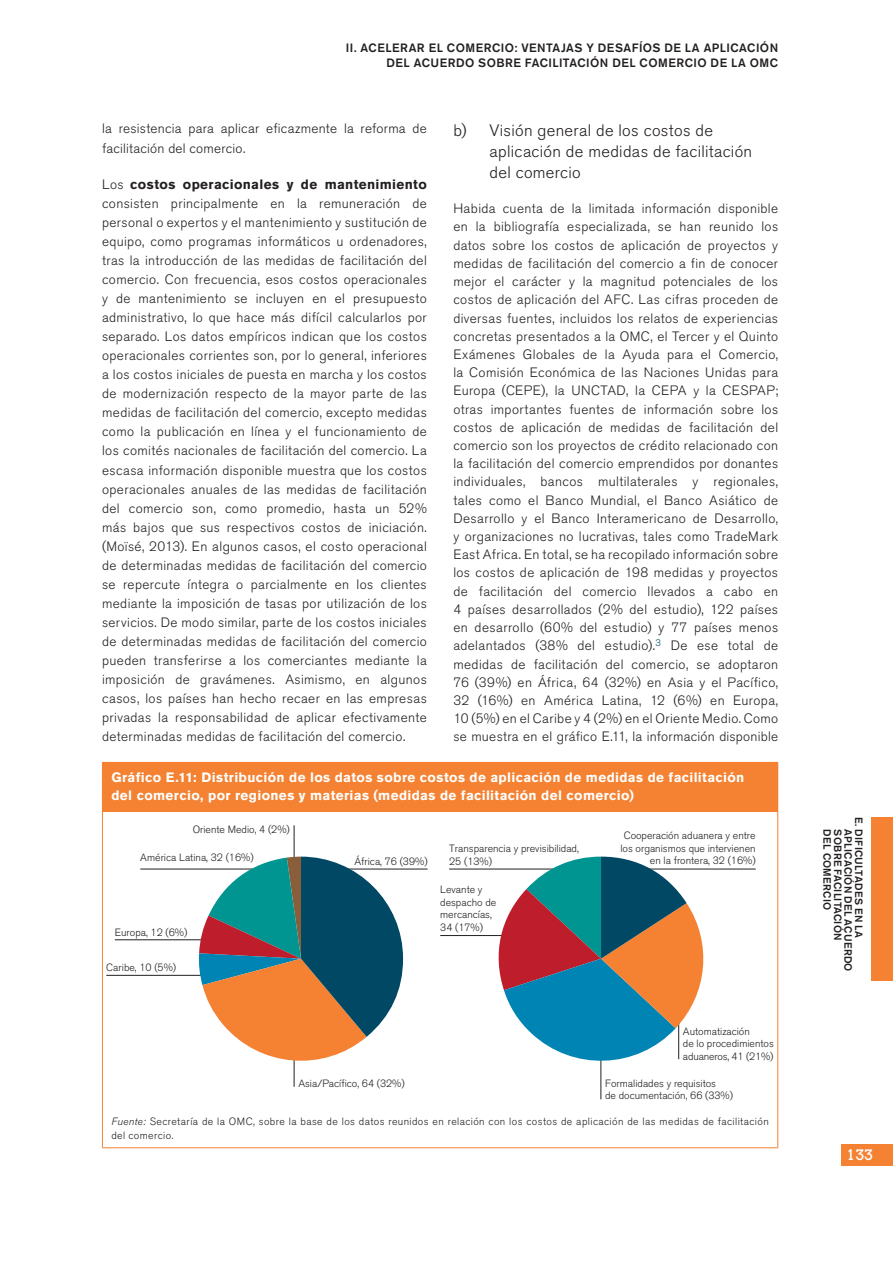
<style>
.page{position:relative;width:893px;height:1263px;background:#fff}
.page>*{position:absolute;margin:0;border:0;box-sizing:border-box;transform-origin:0 0}
.Heading_2{font:300 16.5px/21.1px "Akzidenz Grotesk BE";letter-spacing:.02em;color:#231f20}
.t1{font:15px "Calvert MT Std";color:#fff}
.Texte_courant{font:300 13.5px/19px "Akzidenz Grotesk BE";letter-spacing:.02em;color:#231f20;text-align:justify}
.Titres_Figure_Tablea{font:700 13.5px/18px "Akzidenz Grotesk BE";letter-spacing:.025em;color:#fff}
.t2{font:500 12px/15px "Akzidenz Grotesk BE";letter-spacing:.04em;color:#231f20;text-align:right}
.Sources{font:300 10.5px/12.6px "Akzidenz Grotesk BE";color:#231f20}
.Sources-2{font:300 10.5px/13.5px "Akzidenz Grotesk BE";letter-spacing:.04em;color:#231f20}
.t3{font:500 10.5px "Akzidenz Grotesk BE";letter-spacing:.025em;color:#231f20}
.s1{font-weight:700}
.s2{font-style:italic}
</style>
<div class="page">
<div style="left:842px;top:1144px;width:51px;height:21px;background:#f48232"></div>
<div style="left:872px;top:817px;width:21px;height:164px;background:#f48232"></div>
<div style="left:102px;top:762px;width:676px;height:49px;background:#f48232"></div>
<hr style="left:102px;top:811px;width:676px;height:1px;background:#f48232">
<hr style="left:102px;top:812px;width:1px;height:305px;background:#f48232">
<hr style="left:777px;top:812px;width:1px;height:305px;background:#f48232">
<hr style="left:102px;top:1117px;width:1px;height:30px;background:#f48232">
<hr style="left:777px;top:1117px;width:1px;height:30px;background:#f48232">
<hr style="left:102px;top:1147px;width:676px;height:1px;background:#f48232">
<hr style="left:294px;top:1054px;width:1px;height:33px;background:#231f20">
<hr style="left:600px;top:1054px;width:1px;height:45px;background:#231f20">
<hr style="left:294px;top:825px;width:1px;height:33px;background:#231f20">
<hr style="left:338px;top:869px;width:90px;height:1px;background:#231f20">
<hr style="left:618px;top:869px;width:138px;height:1px;background:#231f20">
<hr style="left:140px;top:869px;width:129px;height:1px;background:#231f20">
<hr style="left:449px;top:869px;width:129px;height:1px;background:#231f20">
<hr style="left:115px;top:939px;width:128px;height:1px;background:#231f20">
<hr style="left:106px;top:975px;width:108px;height:1px;background:#231f20">
<hr style="left:440px;top:935px;width:107px;height:1px;background:#231f20">
<svg style="left:198px;top:857px;width:205px;height:216px"></svg>
<svg style="left:492px;top:857px;width:220px;height:215px"></svg>
<p class="t2" style="left:346px;top:40px;width:434px">II. ACELERAR EL COMERCIO: VENTAJAS Y DESAFÍOS DE LA APLICACIÓN<br>DEL ACUERDO SOBRE FACILITACIÓN DEL COMERCIO DE LA OMC</p>
<p class="Heading_2" style="left:489px;top:120px;width:264px;text-indent:-36px">b) Visión general de los costos de aplicación de medidas de facilitación del comercio</p>
<p class="Texte_courant" style="left:453px;top:200px;width:326px;line-height:18.1px">Habida cuenta de la limitada información disponible en la bibliografía especializada, se han reunido los datos sobre los costos de aplicación de proyectos y medidas de facilitación del comercio a fin de conocer mejor el carácter y la magnitud potenciales de los costos de aplicación del AFC. Las cifras proceden de diversas fuentes, incluidos los relatos de experiencias concretas presentados a la OMC, el Tercer y el Quinto Exámenes Globales de la Ayuda para el Comercio, la Comisión Económica de las Naciones Unidas para Europa (CEPE), la UNCTAD, la CEPA y la CESPAP; otras importantes fuentes de información sobre los costos de aplicación de medidas de facilitación del comercio son los proyectos de crédito relacionado con la facilitación del comercio emprendidos por donantes individuales, bancos multilaterales y regionales, tales como el Banco Mundial, el Banco Asiático de Desarrollo y el Banco Interamericano de Desarrollo, y organizaciones no lucrativas, tales como TradeMark East Africa. En total, se ha recopilado información sobre los costos de aplicación de 198 medidas y proyectos de facilitación del comercio llevados a cabo en 4 países desarrollados (2% del estudio), 122 países en desarrollo (60% del estudio) y 77 países menos adelantados (38% del estudio).<sup>3</sup> De ese total de medidas de facilitación del comercio, se adoptaron 76 (39%) en África, 64 (32%) en Asia y el Pacífico, 32 (16%) en América Latina, 12 (6%) en Europa, 10 (5%) en el Caribe y 4 (2%) en el Oriente Medio. Como se muestra en el gráfico E.11, la información disponible</p>
<p class="Titres_Figure_Tablea" style="left:111px;top:768px;width:634px">Gráfico E.11: Distribución de los datos sobre costos de aplicación de medidas de facilitación del comercio, por regiones y materias (medidas de facilitación del comercio)</p>
<p class="Texte_courant" style="left:102px;top:119px;width:326px">la resistencia para aplicar eficazmente la reforma de facilitación del comercio.</p>
<p class="Texte_courant" style="left:102px;top:175px;width:326px">Los <span class="s1">costos operacionales y de mantenimiento </span>consisten principalmente en la remuneración de personal o expertos y el mantenimiento y sustitución de equipo, como programas informáticos u ordenadores, tras la introducción de las medidas de facilitación del comercio. Con frecuencia, esos costos operacionales y de mantenimiento se incluyen en el presupuesto administrativo, lo que hace más difícil calcularlos por separado. Los datos empíricos indican que los costos operacionales corrientes son, por lo general, inferiores a los costos iniciales de puesta en marcha y los costos de modernización respecto de la mayor parte de las medidas de facilitación del comercio, excepto medidas como la publicación en línea y el funcionamiento de los comités nacionales de facilitación del comercio. La escasa información disponible muestra que los costos operacionales anuales de las medidas de facilitación del comercio son, como promedio, hasta un 52% más bajos que sus respectivos costos de iniciación. (Moïsé, 2013). En algunos casos, el costo operacional de determinadas medidas de facilitación del comercio se repercute íntegra o parcialmente en los clientes mediante la imposición de tasas por utilización de los servicios. De modo similar, parte de los costos iniciales de determinadas medidas de facilitación del comercio pueden transferirse a los comerciantes mediante la imposición de gravámenes. Asimismo, en algunos casos, los países han hecho recaer en las empresas privadas la responsabilidad de aplicar efectivamente determinadas medidas de facilitación del comercio.</p>
<p class="Sources" style="left:193px;top:823px;width:99px">Oriente Medio, 4 (2%)</p>
<p class="Sources" style="left:620px;top:829px;width:137px;text-align:center">Cooperación aduanera y entre los organismos que intervienen</p>
<p class="Sources" style="left:449px;top:842px;width:131px">Transparencia y previsibilidad,<br>25 (13%)</p>
<p class="Sources" style="left:140px;top:851px;width:115px">América Latina, 32 (16%)</p>
<p class="Sources" style="left:650px;top:855px;width:107px">en la frontera, 32 (16%)</p>
<p class="Sources" style="left:354px;top:855px;width:75px">África, 76 (39%)</p>
<p class="Sources" style="left:115px;top:926px;width:74px">Europa, 12 (6%)</p>
<p class="Sources" style="left:106px;top:961px;width:71px">Caribe, 10 (5%)</p>
<p class="Sources" style="left:440px;top:883px;width:58px">Levante y despacho de mercancías,<br>34 (17%)</p>
<p class="Sources" style="left:683px;top:1025px;width:92px">Automatización<br>de lo procedimientos aduaneros, 41 (21%)</p>
<p class="Sources" style="left:298px;top:1077px;width:108px">Asia/Pacífico, 64 (32%)</p>
<p class="Sources" style="left:605px;top:1077px;width:129px">Formalidades y requisitos<br>de documentación, 66 (33%)</p>
<p class="Sources-2" style="left:111px;top:1115px;width:659px"><span class="s2">Fuente:</span> Secretaría de la OMC, sobre la base de los datos reunidos en relación con los costos de aplicación de las medidas de facilitación del comercio.</p>
<p class="t3" style="left:865px;top:817px;width:122px;rotate:90deg">E. DIFICULTADES EN LA</p>
<p class="t3" style="left:834px;top:829px;width:82px;rotate:90deg">DEL COMERCIO</p>
<p class="t3" style="left:844px;top:829px;width:113px;rotate:90deg">SOBRE FACILITACIÓN</p>
<p class="t3" style="left:855px;top:829px;width:144px;rotate:90deg">APLICACIÓN DEL ACUERDO</p>
<p class="t1" style="left:846px;top:1146px;width:28px">133</p>
</div>
